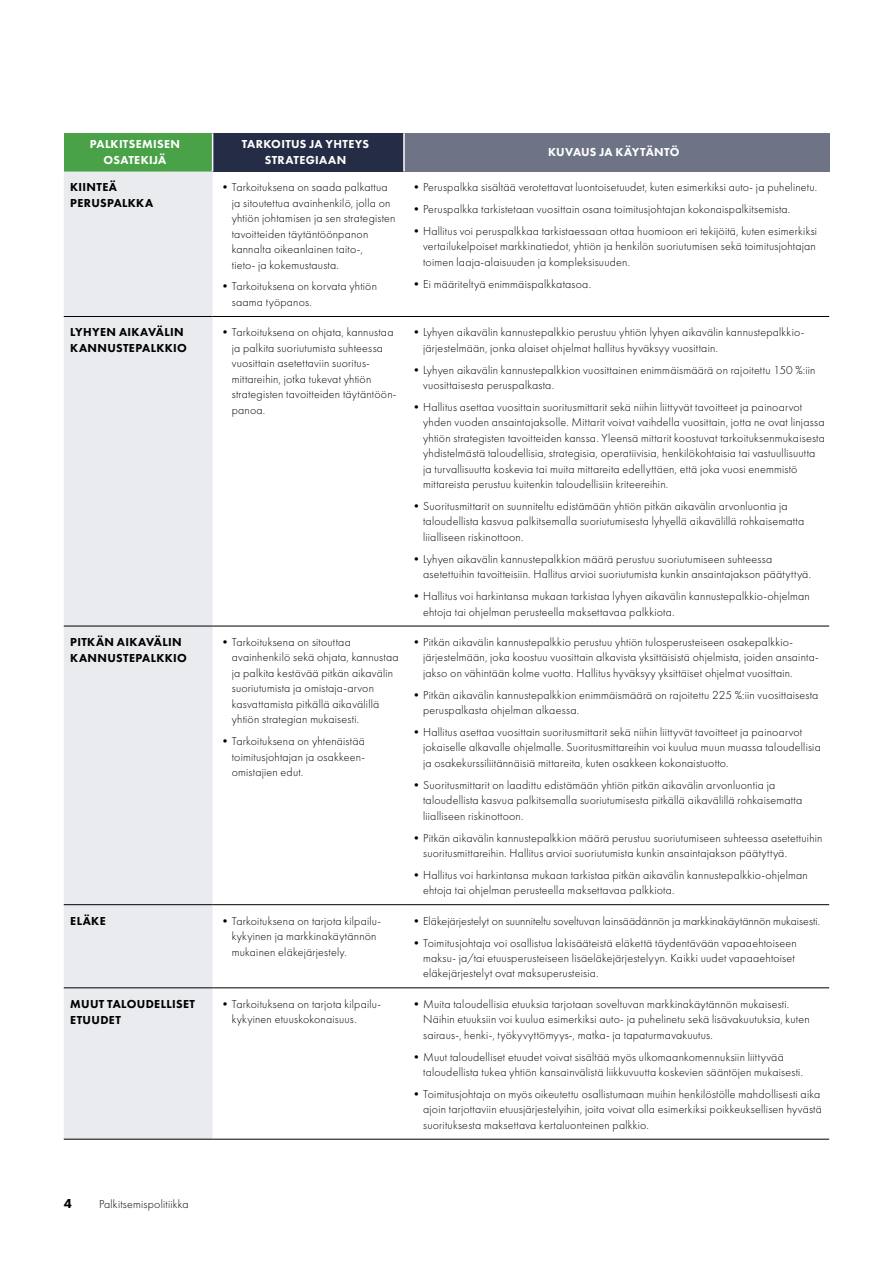
<style>
.page{position:relative;width:893px;height:1263px;background:#fff}
.page>*{position:absolute;margin:0;border:0;box-sizing:border-box;transform-origin:0 0}
.t1{font:800 13.5px "Futura PT";color:#000}
.t2{font:300 12px/15.5px "Futura PT";letter-spacing:.015em;color:#000}
.t3{font:800 12px/15.8px "Futura PT";letter-spacing:.03em;color:#000}
.t4{font:800 12px/15.8px "Futura PT";letter-spacing:.025em;color:#fff;text-align:center}
</style>
<div class="page">
<div style="left:64px;top:133px;width:149px;height:39px;background:#49a148"></div>
<div style="left:213px;top:133px;width:191px;height:39px;background:#242d45"></div>
<div style="left:404px;top:133px;width:425px;height:39px;background:#6e7486"></div>
<div style="left:64px;top:172px;width:149px;height:967px;background:#eaebef"></div>
<hr style="left:212px;top:133px;width:1px;height:39px;background:#fff">
<hr style="left:403px;top:133px;width:2px;height:39px;background:#fff">
<hr style="left:64px;top:316px;width:149px;height:1px;background:#000">
<hr style="left:213px;top:316px;width:191px;height:1px;background:#000">
<hr style="left:404px;top:316px;width:425px;height:1px;background:#000">
<hr style="left:64px;top:626px;width:149px;height:1px;background:#000">
<hr style="left:213px;top:626px;width:191px;height:1px;background:#000">
<hr style="left:404px;top:626px;width:425px;height:1px;background:#000">
<hr style="left:64px;top:904px;width:149px;height:1px;background:#000">
<hr style="left:213px;top:904px;width:191px;height:1px;background:#000">
<hr style="left:404px;top:904px;width:425px;height:1px;background:#000">
<hr style="left:64px;top:987px;width:149px;height:1px;background:#000">
<hr style="left:213px;top:987px;width:191px;height:1px;background:#000">
<hr style="left:404px;top:987px;width:425px;height:1px;background:#000">
<hr style="left:64px;top:1139px;width:149px;height:1px;background:#000">
<hr style="left:213px;top:1139px;width:191px;height:1px;background:#000">
<hr style="left:404px;top:1139px;width:425px;height:1px;background:#000">
<p class="t4" style="left:90px;top:136px;width:92px">PALKITSEMISEN<br>OSATEKIJÄ</p>
<p class="t4" style="left:242px;top:136px;width:129px">TARKOITUS JA YHTEYS<br>STRATEGIAAN</p>
<p class="t4" style="left:548px;top:144px;width:133px">KUVAUS JA KÄYTÄNTÖ</p>
<p class="t3" style="left:70px;top:179px;width:84px">KIINTEÄ<br>PERUSPALKKA</p>
<p class="t2" style="left:232px;top:180px;width:165px;text-indent:-13px">•Tarkoituksena on saada palkattua ja sitoutettua avainhenkilö, jolla on yhtiön johtamisen ja sen strategisten tavoitteiden täytäntöönpanon kannalta oikeanlainen taito-,<br>tieto- ja kokemustausta.</p>
<p class="t2" style="left:232px;top:279px;width:147px;text-indent:-13px">•Tarkoituksena on korvata yhtiön saama työpanos.</p>
<p class="t2" style="left:410px;top:180px;width:408px">•Peruspalkka sisältää verotettavat luontoisetuudet, kuten esimerkiksi auto- ja puhelinetu.</p>
<p class="t2" style="left:410px;top:202px;width:381px">•Peruspalkka tarkistetaan vuosittain osana toimitusjohtajan kokonaispalkitsemista.</p>
<p class="t2" style="left:423px;top:223px;width:395px;text-align:justify;text-indent:-13px">•Hallitus voi peruspalkkaa tarkistaessaan ottaa huomioon eri tekijöitä, kuten esimerkiksi vertailukelpoiset markkinatiedot, yhtiön ja henkilön suoriutumisen sekä toimitusjohtajan toimen laaja-alaisuuden ja kompleksisuuden.</p>
<p class="t2" style="left:410px;top:276px;width:182px">•Ei määriteltyä enimmäispalkkatasoa.</p>
<p class="t3" style="left:70px;top:324px;width:118px">LYHYEN AIKAVÄLIN<br>KANNUSTEPALKKIO</p>
<p class="t2" style="left:232px;top:325px;width:165px;text-indent:-13px">•Tarkoituksena on ohjata, kannustaa ja palkita suoriutumista suhteessa vuosittain asetettaviin suoritus&shy;mittareihin, jotka tukevat yhtiön strategisten tavoitteiden täytäntöön&shy;panoa.</p>
<p class="t2" style="left:423px;top:325px;width:381px;text-indent:-13px">•Lyhyen aikavälin kannustepalkkio perustuu yhtiön lyhyen aikavälin kannustepalkkio&shy;järjestelmään, jonka alaiset ohjelmat hallitus hyväksyy vuosittain.</p>
<p class="t2" style="left:423px;top:362px;width:394px;text-indent:-13px">•Lyhyen aikavälin kannustepalkkion vuosittainen enimmäismäärä on rajoitettu 150 %:iin vuosittaisesta peruspalkasta.</p>
<p class="t2" style="left:423px;top:399px;width:403px;text-indent:-13px">•Hallitus asettaa vuosittain suoritusmittarit sekä niihin liittyvät tavoitteet ja painoarvot yhden vuoden ansaintajaksolle. Mittarit voivat vaihdella vuosittain, jotta ne ovat linjassa yhtiön strategisten tavoitteiden kanssa. Yleensä mittarit koostuvat tarkoituksenmukaisesta yhdistelmästä taloudellisia, strategisia, operatiivisia, henkilökohtaisia tai vastuullisuutta ja turvallisuutta koskevia tai muita mittareita edellyttäen, että joka vuosi enemmistö mittareista perustuu kuitenkin taloudellisiin kriteereihin.</p>
<p class="t2" style="left:423px;top:498px;width:383px;text-indent:-13px">•Suoritusmittarit on suunniteltu edistämään yhtiön pitkän aikavälin arvonluontia ja taloudellista kasvua palkitsemalla suoriutumisesta lyhyellä aikavälillä rohkaisematta liialliseen riskinottoon.</p>
<p class="t2" style="left:423px;top:551px;width:389px;text-indent:-13px">•Lyhyen aikavälin kannustepalkkion määrä perustuu suoriutumiseen suhteessa asetettuihin tavoitteisiin. Hallitus arvioi suoriutumista kunkin ansaintajakson päätyttyä.</p>
<p class="t2" style="left:423px;top:588px;width:388px;text-indent:-13px">•Hallitus voi harkintansa mukaan tarkistaa lyhyen aikavälin kannustepalkkio-ohjelman ehtoja tai ohjelman perusteella maksettavaa palkkiota.</p>
<p class="t3" style="left:70px;top:634px;width:118px">PITKÄN AIKAVÄLIN<br>KANNUSTEPALKKIO</p>
<p class="t2" style="left:232px;top:634px;width:168px;text-indent:-13px">•Tarkoituksena on sitouttaa avainhenkilö sekä ohjata, kannustaa ja palkita kestävää pitkän aikavälin suoriutumista ja omistaja-arvon kasvattamista pitkällä aikavälillä yhtiön strategian mukaisesti.</p>
<p class="t2" style="left:232px;top:733px;width:135px;text-align:justify;text-indent:-13px">•Tarkoituksena on yhtenäistää toimitusjohtajan ja osakkeen&shy;omistajien edut.</p>
<p class="t2" style="left:423px;top:634px;width:397px;text-indent:-13px">•Pitkän aikavälin kannustepalkkio perustuu yhtiön tulosperusteiseen osakepalkkio&shy;järjestelmään, joka koostuu vuosittain alkavista yksittäisistä ohjelmista, joiden ansainta&shy;jakso on vähintään kolme vuotta. Hallitus hyväksyy yksittäiset ohjelmat vuosittain.</p>
<p class="t2" style="left:423px;top:687px;width:397px;text-indent:-13px">•Pitkän aikavälin kannustepalkkion enimmäismäärä on rajoitettu 225 %:iin vuosittaisesta peruspalkasta ohjelman alkaessa.</p>
<p class="t2" style="left:423px;top:724px;width:399px;text-indent:-13px">•Hallitus asettaa vuosittain suoritusmittarit sekä niihin liittyvät tavoitteet ja painoarvot jokaiselle alkavalle ohjelmalle. Suoritusmittareihin voi kuulua muun muassa taloudellisia ja osakekurssiliitännäisiä mittareita, kuten osakkeen kokonaistuotto.</p>
<p class="t2" style="left:423px;top:777px;width:381px;text-indent:-13px">•Suoritusmittarit on laadittu edistämään yhtiön pitkän aikavälin arvonluontia ja taloudellista kasvua palkitsemalla suoriutumisesta pitkällä aikavälillä rohkaisematta liialliseen riskinottoon.</p>
<p class="t2" style="left:423px;top:830px;width:401px;text-indent:-13px">•Pitkän aikavälin kannustepalkkion määrä perustuu suoriutumiseen suhteessa asetettuihin suoritusmittareihin. Hallitus arvioi suoriutumista kunkin ansaintajakson päätyttyä.</p>
<p class="t2" style="left:423px;top:867px;width:386px;text-indent:-13px">•Hallitus voi harkintansa mukaan tarkistaa pitkän aikavälin kannustepalkkio-ohjelman ehtoja tai ohjelman perusteella maksettavaa palkkiota.</p>
<p class="t3" style="left:70px;top:912px;width:37px">ELÄKE</p>
<p class="t2" style="left:232px;top:913px;width:151px;text-indent:-13px">•Tarkoituksena on tarjota kilpailu&shy;kykyinen ja markkinakäytännön mukainen eläkejärjestely.</p>
<p class="t2" style="left:410px;top:913px;width:411px">•Eläkejärjestelyt on suunniteltu soveltuvan lainsäädännön ja markkinakäytännön mukaisesti.</p>
<p class="t2" style="left:423px;top:935px;width:375px;text-indent:-13px">•Toimitusjohtaja voi osallistua lakisääteistä eläkettä täydentävään vapaaehtoiseen maksu- ja/tai etuusperusteiseen lisäeläkejärjestelyyn. Kaikki uudet vapaaehtoiset eläkejärjestelyt ovat maksuperusteisia.</p>
<p class="t3" style="left:70px;top:996px;width:126px">MUUT TALOUDELLISET<br>ETUUDET</p>
<p class="t2" style="left:232px;top:996px;width:151px;text-indent:-13px">•Tarkoituksena on tarjota kilpailu&shy;kykyinen etuuskokonaisuus.</p>
<p class="t2" style="left:423px;top:996px;width:388px;text-indent:-13px">•Muita taloudellisia etuuksia tarjotaan soveltuvan markkinakäytännön mukaisesti.<br>Näihin etuuksiin voi kuulua esimerkiksi auto- ja puhelinetu sekä lisävakuutuksia, kuten sairaus-, henki-, työkyvyttömyys-, matka- ja tapaturmavakuutus.</p>
<p class="t2" style="left:423px;top:1049px;width:381px;text-indent:-13px">•Muut taloudelliset etuudet voivat sisältää myös ulkomaankomennuksiin liittyvää taloudellista tukea yhtiön kansainvälistä liikkuvuutta koskevien sääntöjen mukaisesti.</p>
<p class="t2" style="left:423px;top:1086px;width:400px;text-indent:-13px">•Toimitusjohtaja on myös oikeutettu osallistumaan muihin henkilöstölle mahdollisesti aika ajoin tarjottaviin etuusjärjestelyihin, joita voivat olla esimerkiksi poikkeuksellisen hyvästä suorituksesta maksettava kertaluonteinen palkkio.</p>
<p class="t1" style="left:64px;top:1195px;width:10px">4</p>
<p class="t2" style="left:99px;top:1197px;width:91px">Palkitsemispolitiikka</p>
</div>
